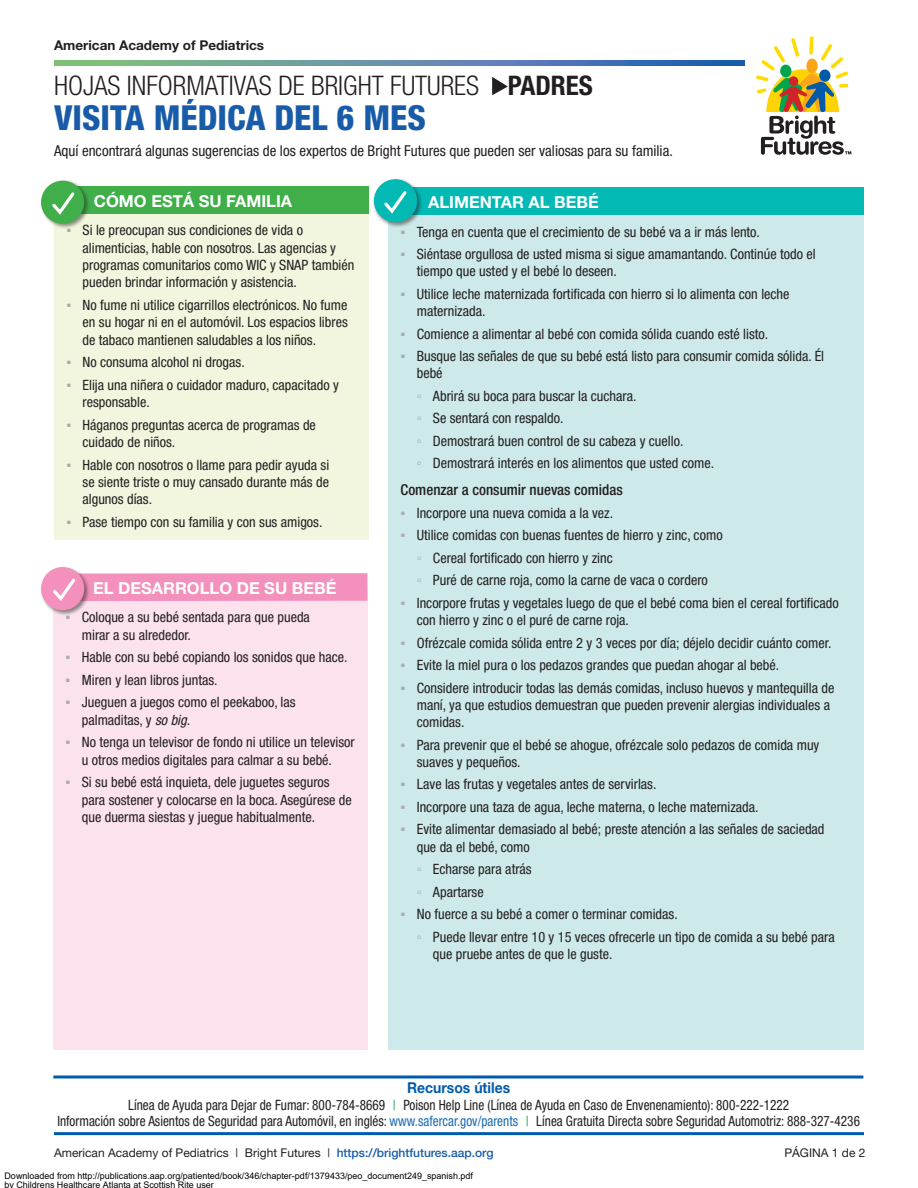
<style>
.page{position:relative;width:918px;height:1188px;background:#fff}
.page>*{position:absolute;margin:0;border:0;box-sizing:border-box;transform-origin:0 0}
.heading{font:800 condensed 34.5px "Helvetica Neue";color:#185ca9}
.heading-2{font:300 condensed 27px "Helvetica Neue";color:#231f20}
.New_White_heads{font:700 16.5px "Helvetica Neue";color:#fff}
.t1{font:condensed 15px "Helvetica Neue";color:#231f20}
.Body_Head{font:500 condensed 15px "Helvetica Neue";color:#231f20}
.t2{font:700 15px "Helvetica Neue";color:#005baa;scale:.93 1}
.t3{font:condensed 14.25px/17.4px "Helvetica Neue";color:#231f20}
.t4{font:condensed 14.25px "Helvetica Neue";color:#231f20;scale:.93 1}
.intro_line{font:700 13.5px "Helvetica Neue";color:#231f20}
.list_helv{font:12px "Helvetica Neue";color:#231f20}
.t5{font:9px/9px "Arial";color:#000}
.s1{font-weight:700}
.s2{font-family:"Arial";font-stretch:normal;color:#a8a9ad}
.s3{font-style:italic}
.s4{font-family:"Arial Narrow";font-stretch:normal;color:#a8a9ad}
.s5{color:#1ca74f}
.s6{color:#1a6bb3}
.s7{font-weight:500;color:#185ca9}
</style>
<div class="page">
<div style="left:54px;top:187px;width:314px;height:353px;background:#f0f5d8"></div>
<div style="left:54px;top:187px;width:314px;height:27px;background:#40ae49"></div>
<div style="left:40px;top:179px;width:50px;height:51px;background:#231f20;opacity:.5"></div>
<div style="left:41px;top:181px;width:43px;height:43px;background:#40ae49;border-radius:50%"></div>
<svg style="left:52px;top:192px;width:23px;height:23px"></svg>
<div style="left:53px;top:589px;width:314px;height:461px;background:#fbdce9"></div>
<div style="left:53px;top:573px;width:314px;height:28px;background:#f390bc"></div>
<div style="left:40px;top:566px;width:50px;height:50px;background:#231f20;opacity:.5"></div>
<div style="left:41px;top:567px;width:43px;height:43px;background:#f390bc;border-radius:50%"></div>
<svg style="left:53px;top:578px;width:22px;height:23px"></svg>
<hr style="left:53px;top:1076px;width:810px;height:2px;background:#005baa">
<hr style="left:54px;top:1132px;width:810px;height:3px;background:#005baa">
<svg style="left:492px;top:77px;width:16px;height:18px"></svg>
<svg style="left:756px;top:36px;width:95px;height:119px"></svg>
<svg style="left:54px;top:60px;width:690px;height:5px;background:#5e8fa2"></svg>
<div style="left:388px;top:187px;width:476px;height:863px;background:#cde9e9"></div>
<div style="left:388px;top:187px;width:476px;height:28px;background:#03b9b4"></div>
<div style="left:373px;top:178px;width:50px;height:50px;background:#231f20;opacity:.5"></div>
<div style="left:374px;top:179px;width:43px;height:43px;background:#03b9b4;border-radius:50%"></div>
<svg style="left:384px;top:191px;width:23px;height:23px"></svg>
<p class="intro_line" style="left:54px;top:37px;width:212px">American Academy of Pediatrics</p>
<p class="heading-2" style="left:54px;top:70px;width:540px">HOJAS INFORMATIVAS DE BRIGHT FUTURES <span class="s1">PADRES</span></p>
<p class="heading" style="left:54px;top:96px;width:373px">VISITA MÉDICA DEL 6 MES</p>
<p class="t1" style="left:54px;top:142px;width:620px">Aquí encontrará algunas sugerencias de los expertos de Bright Futures que pueden ser valiosas para su familia.</p>
<p class="New_White_heads" style="left:94px;top:191px;width:200px">CÓMO ESTÁ SU FAMILIA</p>
<p class="t3" style="left:83px;top:222px;width:273px;text-indent:-16px"><span class="s2">▪</span> Si le preocupan sus condiciones de vida o alimenticias, hable con nosotros. Las agencias y programas comunitarios como WIC y SNAP también pueden brindar información y asistencia.</p>
<p class="t3" style="left:83px;top:296px;width:267px;text-align:justify;text-indent:-16px"><span class="s2">▪</span> No fume ni utilice cigarrillos electrónicos. No fume en su hogar ni en el automóvil. Los espacios libres de tabaco mantienen saludables a los niños.</p>
<p class="t3" style="left:66px;top:354px;width:180px"><span class="s2">▪</span> No consuma alcohol ni drogas.</p>
<p class="t3" style="left:83px;top:376px;width:258px;text-indent:-16px"><span class="s2">▪</span> Elija una niñera o cuidador maduro, capacitado y responsable.</p>
<p class="t3" style="left:83px;top:416px;width:235px;text-indent:-16px"><span class="s2">▪</span> Háganos preguntas acerca de programas de cuidado de niños.</p>
<p class="t3" style="left:83px;top:456px;width:248px;text-align:justify;text-indent:-16px"><span class="s2">▪</span> Hable con nosotros o llame para pedir ayuda si se siente triste o muy cansado durante más de algunos días.</p>
<p class="t3" style="left:66px;top:513px;width:258px"><span class="s2">▪</span> Pase tiempo con su familia y con sus amigos.</p>
<p class="New_White_heads" style="left:93px;top:578px;width:245px">EL DESARROLLO DE SU BEBÉ</p>
<p class="t3" style="left:82px;top:608px;width:230px;text-indent:-16px"><span class="s2">▪</span> Coloque a su bebé sentada para que pueda mirar a su alrededor.</p>
<p class="t3" style="left:66px;top:648px;width:284px"><span class="s2">▪</span> Hable con su bebé copiando los sonidos que hace.</p>
<p class="t3" style="left:66px;top:671px;width:154px"><span class="s2">▪</span> Miren y lean libros juntas.</p>
<p class="t3" style="left:82px;top:694px;width:215px;text-indent:-16px"><span class="s2">▪</span> Jueguen a juegos como el peekaboo, las palmaditas, y <span class="s3">so big</span>.</p>
<p class="t3" style="left:66px;top:733px;width:291px;text-align:center"><span class="s2">▪</span> No tenga un televisor de fondo ni utilice un televisor u otros medios digitales para calmar a su bebé.</p>
<p class="t3" style="left:82px;top:773px;width:271px;text-indent:-16px"><span class="s2">▪</span> Si su bebé está inquieta, dele juguetes seguros para sostener y colocarse en la boca. Asegúrese de que duerma siestas y juegue habitualmente.</p>
<p class="New_White_heads" style="left:428px;top:192px;width:172px">ALIMENTAR AL BEBÉ</p>
<p class="t3" style="left:401px;top:223px;width:361px"><span class="s2">▪</span> Tenga en cuenta que el crecimiento de su bebé va a ir más lento.</p>
<p class="t3" style="left:417px;top:245px;width:401px;text-indent:-16px"><span class="s2">▪</span> Siéntase orgullosa de usted misma si sigue amamantando. Continúe todo el tiempo que usted y el bebé lo deseen.</p>
<p class="t3" style="left:417px;top:285px;width:374px;text-indent:-16px"><span class="s2">▪</span> Utilice leche maternizada fortificada con hierro si lo alimenta con leche maternizada.</p>
<p class="t3" style="left:401px;top:325px;width:369px"><span class="s2">▪</span> Comience a alimentar al bebé con comida sólida cuando esté listo.</p>
<p class="t3" style="left:417px;top:347px;width:409px;text-indent:-16px"><span class="s2">▪</span> Busque las señales de que su bebé está listo para consumir comida sólida. Él bebé</p>
<p class="t3" style="left:417px;top:387px;width:221px"><span class="s4">◦</span> Abrirá su boca para buscar la cuchara.</p>
<p class="t3" style="left:417px;top:409px;width:148px"><span class="s4">◦</span> Se sentará con respaldo.</p>
<p class="t3" style="left:417px;top:432px;width:268px"><span class="s4">◦</span> Demostrará buen control de su cabeza y cuello.</p>
<p class="t3" style="left:417px;top:454px;width:299px"><span class="s4">◦</span> Demostrará interés en los alimentos que usted come.</p>
<p class="Body_Head" style="left:401px;top:481px;width:224px">Comenzar a consumir nuevas comidas</p>
<p class="t3" style="left:401px;top:504px;width:214px"><span class="s2">▪</span> Incorpore una nueva comida a la vez.</p>
<p class="t3" style="left:401px;top:527px;width:324px"><span class="s2">▪</span> Utilice comidas con buenas fuentes de hierro y zinc, como</p>
<p class="t3" style="left:417px;top:549px;width:198px"><span class="s4">◦</span> Cereal fortificado con hierro y zinc</p>
<p class="t3" style="left:417px;top:572px;width:293px"><span class="s4">◦</span> Puré de carne roja, como la carne de vaca o cordero</p>
<p class="t3" style="left:417px;top:594px;width:424px;text-indent:-16px"><span class="s2">▪</span> Incorpore frutas y vegetales luego de que el bebé coma bien el cereal fortificado con hierro y zinc o el puré de carne roja.</p>
<p class="t3" style="left:401px;top:634px;width:432px"><span class="s2">▪</span> Ofrézcale comida sólida entre 2 y 3 veces por día; déjelo decidir cuánto comer.</p>
<p class="t3" style="left:401px;top:656px;width:380px"><span class="s2">▪</span> Evite la miel pura o los pedazos grandes que puedan ahogar al bebé.</p>
<p class="t3" style="left:417px;top:679px;width:419px;text-indent:-16px"><span class="s2">▪</span> Considere introducir todas las demás comidas, incluso huevos y mantequilla de maní, ya que estudios demuestran que pueden prevenir alergias individuales a comidas.</p>
<p class="t3" style="left:417px;top:736px;width:404px;text-indent:-16px"><span class="s2">▪</span> Para prevenir que el bebé se ahogue, ofrézcale solo pedazos de comida muy suaves y pequeños.</p>
<p class="t3" style="left:401px;top:776px;width:257px"><span class="s2">▪</span> Lave las frutas y vegetales antes de servirlas.</p>
<p class="t3" style="left:401px;top:798px;width:360px"><span class="s2">▪</span> Incorpore una taza de agua, leche materna, o leche maternizada.</p>
<p class="t3" style="left:417px;top:821px;width:409px;text-indent:-16px"><span class="s2">▪</span> Evite alimentar demasiado al bebé; preste atención a las señales de saciedad que da el bebé, como</p>
<p class="t3" style="left:417px;top:860px;width:116px"><span class="s4">◦</span> Echarse para atrás</p>
<p class="t3" style="left:417px;top:883px;width:68px"><span class="s4">◦</span> Apartarse</p>
<p class="t3" style="left:401px;top:905px;width:279px"><span class="s2">▪</span> No fuerce a su bebé a comer o terminar comidas.</p>
<p class="t3" style="left:433px;top:928px;width:403px;text-indent:-16px"><span class="s4">◦</span> Puede llevar entre 10 y 15 veces ofrecerle un tipo de comida a su bebé para que pruebe antes de que le guste.</p>
<p class="t2" style="left:407px;top:1079px;width:112px">Recursos útiles</p>
<p class="t4" style="left:128px;top:1096px;width:712px">Línea de Ayuda para Dejar de Fumar: 800-784-8669 <span class="s5">|</span> Poison Help Line (Línea de Ayuda en Caso de Envenenamiento): 800-222-1222</p>
<p class="t4" style="left:57px;top:1113px;width:865px">Información sobre Asientos de Seguridad para Automóvil, en inglés: <span class="s6">www.safercar.gov/parents</span> <span class="s5">|</span> Línea Gratuita Directa sobre Seguridad Automotriz: 888-327-4236</p>
<p class="list_helv" style="left:54px;top:1145px;width:441px">American Academy of Pediatrics | Bright Futures | <span class="s7">https://brightfutures.aap.org</span></p>
<p class="list_helv" style="left:784px;top:1145px;width:83px">PÁGINA 1 de 2</p>
<p class="t5" style="left:4px;top:1172px;width:470px">Downloaded from http://publications.aap.org/patiented/book/346/chapter-pdf/1379433/peo_document249_spanish.pdf by Childrens Healthcare Atlanta at Scottish Rite user</p>
</div>
